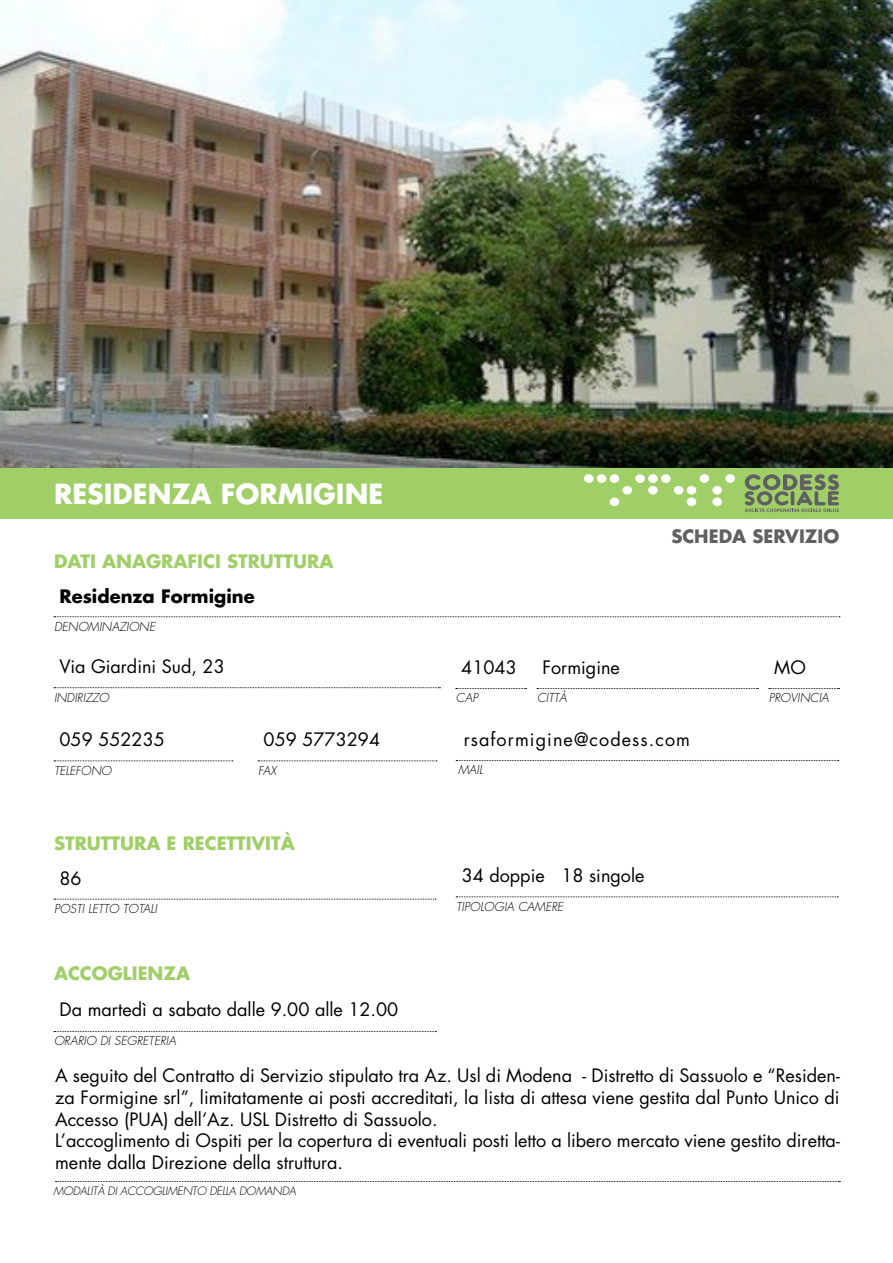
<style>
.page{position:relative;width:893px;height:1263px;background:#fff}
.page>*{position:absolute;margin:0;border:0;box-sizing:border-box;transform-origin:0 0}
.t1{font:700 27px "Futura LT";color:#fff}
.t2{font:18px/21.6px "Futura";color:#000}
.t3{font:700 18px "Futura LT";color:#a0cf67}
.t4{font:18px "Futura";letter-spacing:.06em;color:#000}
.t5{font:700 18px "Futura LT";color:#000}
.t6{font:700 18px "Futura LT";color:#5f6062}
.t7{font:italic 300 12px "Futura LT";color:#000}
.t8{font:italic 300 11.25px "Futura LT";letter-spacing:-.02em;color:#000}
</style>
<div class="page">
<img style="left:0;top:0;width:893px;height:468px">
<svg style="left:54px;top:899px;width:382px;height:1px"></svg>
<svg style="left:456px;top:896px;width:382px;height:1px"></svg>
<svg style="left:54px;top:616px;width:786px;height:1px"></svg>
<svg style="left:54px;top:687px;width:386px;height:1px"></svg>
<svg style="left:456px;top:688px;width:71px;height:1px"></svg>
<svg style="left:537px;top:688px;width:221px;height:1px"></svg>
<svg style="left:769px;top:688px;width:71px;height:1px"></svg>
<svg style="left:54px;top:760px;width:179px;height:1px"></svg>
<svg style="left:258px;top:760px;width:179px;height:1px"></svg>
<svg style="left:456px;top:760px;width:383px;height:1px"></svg>
<svg style="left:54px;top:1031px;width:382px;height:1px"></svg>
<svg style="left:56px;top:1181px;width:784px;height:1px"></svg>
<div style="left:0;top:468px;width:893px;height:50px;background:#a0cf67"></div>
<div style="left:635px;top:474px;width:10px;height:9px;background:#fff;border-radius:50%"></div>
<div style="left:648px;top:474px;width:10px;height:9px;background:#fff;border-radius:50%"></div>
<div style="left:622px;top:486px;width:10px;height:8px;background:#fff;border-radius:50%"></div>
<div style="left:597px;top:474px;width:9px;height:9px;background:#fff;border-radius:50%"></div>
<div style="left:610px;top:474px;width:9px;height:9px;background:#fff;border-radius:50%"></div>
<div style="left:584px;top:474px;width:10px;height:9px;background:#fff;border-radius:50%"></div>
<div style="left:610px;top:497px;width:9px;height:9px;background:#fff;border-radius:50%"></div>
<div style="left:648px;top:486px;width:10px;height:9px;background:#fff;border-radius:50%"></div>
<div style="left:700px;top:474px;width:9px;height:9px;background:#fff;border-radius:50%"></div>
<div style="left:712px;top:497px;width:10px;height:9px;background:#fff;border-radius:50%"></div>
<div style="left:661px;top:474px;width:10px;height:9px;background:#fff;border-radius:50%"></div>
<div style="left:725px;top:474px;width:10px;height:9px;background:#fff;border-radius:50%"></div>
<div style="left:712px;top:486px;width:10px;height:9px;background:#fff;border-radius:50%"></div>
<div style="left:674px;top:486px;width:9px;height:9px;background:#fff;border-radius:50%"></div>
<div style="left:687px;top:486px;width:9px;height:9px;background:#fff;border-radius:50%"></div>
<div style="left:687px;top:497px;width:9px;height:9px;background:#fff;border-radius:50%"></div>
<svg style="left:745px;top:474px;width:94px;height:38px"></svg>
<h1 class="t1" style="left:54px;top:476px;width:331px">RESIDENZA FORMIGINE</h1>
<p class="t3" style="left:54px;top:549px;width:281px">DATI ANAGRAFICI STRUTTURA</p>
<p class="t5" style="left:60px;top:584px;width:197px">Residenza Formigine</p>
<p class="t7" style="left:54px;top:619px;width:103px">DENOMINAZIONE</p>
<p class="t6" style="left:671px;top:524px;width:170px">SCHEDA SERVIZIO</p>
<p class="t2" style="left:60px;top:656px;width:167px">Via Giardini Sud, 23</p>
<p class="t2" style="left:461px;top:657px;width:57px">41043</p>
<p class="t2" style="left:543px;top:657px;width:79px">Formigine</p>
<p class="t2" style="left:774px;top:657px;width:33px">MO</p>
<p class="t7" style="left:54px;top:690px;width:57px">INDIRIZZO</p>
<p class="t7" style="left:456px;top:691px;width:24px">CAP</p>
<p class="t7" style="left:537px;top:691px;width:31px">CITTÀ</p>
<p class="t7" style="left:769px;top:691px;width:62px">PROVINCIA</p>
<p class="t2" style="left:60px;top:729px;width:107px">059 552235</p>
<p class="t2" style="left:264px;top:729px;width:118px">059 5773294</p>
<p class="t7" style="left:54px;top:763px;width:59px">TELEFONO</p>
<p class="t7" style="left:258px;top:763px;width:20px">FAX</p>
<p class="t3" style="left:54px;top:831px;width:242px">STRUTTURA E RECETTIVITÀ</p>
<p class="t2" style="left:60px;top:867px;width:24px">86</p>
<p class="t7" style="left:54px;top:901px;width:105px">POSTI LETTO TOTALI</p>
<p class="t3" style="left:54px;top:961px;width:138px">ACCOGLIENZA</p>
<p class="t2" style="left:60px;top:998px;width:340px">Da martedì a sabato dalle 9.00 alle 12.00</p>
<p class="t7" style="left:54px;top:1034px;width:124px">ORARIO DI SEGRETERIA</p>
<p class="t4" style="left:464px;top:728px;width:228px">rsaformigine@codess.com</p>
<p class="t7" style="left:458px;top:763px;width:26px">MAIL</p>
<p class="t2" style="left:462px;top:865px;width:184px">34 doppie 18 singole</p>
<p class="t7" style="left:456px;top:899px;width:109px">TIPOLOGIA CAMERE</p>
<p class="t2" style="left:55px;top:1065px;width:786px">A seguito del Contratto di Servizio stipulato tra Az. Usl di Modena - Distretto di Sassuolo e “Residen&shy;za Formigine srl”, limitatamente ai posti accreditati, la lista di attesa viene gestita dal Punto Unico di Accesso (PUA) dell’Az. USL Distretto di Sassuolo.<br>L’accoglimento di Ospiti per la copertura di eventuali posti letto a libero mercato viene gestito diretta&shy;mente dalla Direzione della struttura.</p>
<p class="t8" style="left:54px;top:1184px;width:244px">MODALITÀ DI ACCOGLIMENTO DELLA DOMANDA</p>
</div>
